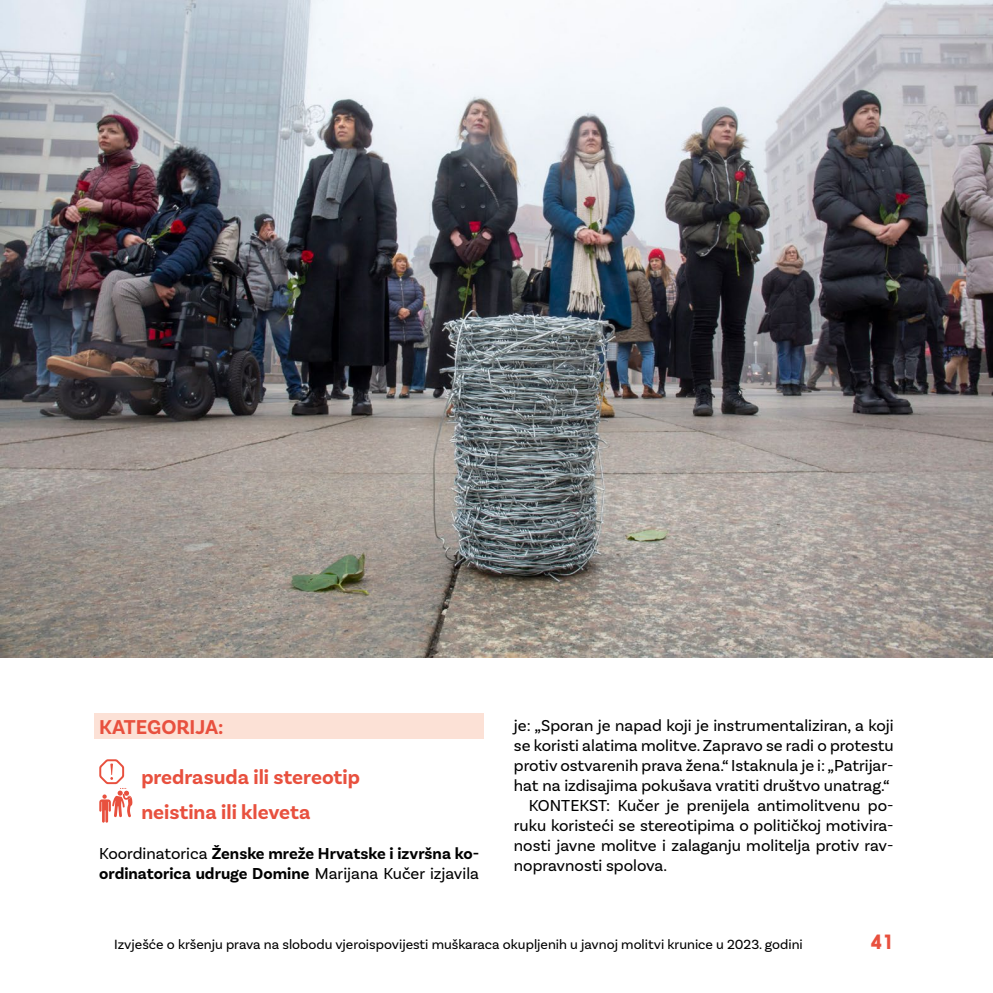
<style>
.page{position:relative;width:993px;height:993px;background:#fff}
.page>*{position:absolute;margin:0;border:0;box-sizing:border-box;transform-origin:0 0}
.t1{font:700 21px/35px "Basic Sans";color:#e8503e}
.t2{font:19.25px "Nanami Pro Regular 8";color:#e8503e}
.t3{font:16.62px "Basic Sans";color:#000}
.t4{font:700 16.62px/19.9px "Basic Sans";color:#000}
.t5{font:14px "Basic Sans";color:#000}
.s1{font-weight:400}
</style>
<div class="page">
<div style="left:94px;top:713px;width:390px;height:26px;background:#fce1d6"></div>
<svg style="left:99px;top:759px;width:33px;height:63px"></svg>
<img style="left:0;top:0;width:992px;height:657px">
<p class="t1" style="left:99px;top:709px;width:126px">KATEGORIJA:</p>
<p class="t1" style="left:141px;top:759px;width:220px">predrasuda ili stereotip neistina ili kleveta</p>
<p class="t4" style="left:99px;top:843px;width:381px"><span class="s1">Koordinatorica</span> Ženske mreže Hrvatske i izvršna ko&shy;ordinatorica udruge Domine <span class="s1">Marijana Kučer izjavila</span></p>
<p class="t3" style="left:513px;top:715px;width:381px">je: „Sporan je napad koji je instrumentaliziran, a koji</p>
<p class="t3" style="left:513px;top:735px;width:381px">se koristi alatima molitve. Zapravo se radi o protestu</p>
<p class="t3" style="left:513px;top:755px;width:381px">protiv ostvarenih prava žena.“ Istaknula je i: „Patrijar-</p>
<p class="t3" style="left:513px;top:775px;width:377px">hat na izdisajima pokušava vratiti društvo unatrag.“</p>
<p class="t3" style="left:528px;top:795px;width:366px">KONTEKST: Kučer je prenijela antimolitvenu po-</p>
<p class="t3" style="left:513px;top:815px;width:381px">ruku koristeći se stereotipima o političkoj motivira-</p>
<p class="t3" style="left:513px;top:834px;width:381px">nosti javne molitve i zalaganju molitelja protiv rav-</p>
<p class="t3" style="left:513px;top:854px;width:155px">nopravnosti spolova.</p>
<p class="t5" style="left:114px;top:935px;width:690px">Izvješće o kršenju prava na slobodu vjeroispovijesti muškaraca okupljenih u javnoj molitvi krunice u 2023. godini</p>
<p class="t2" style="left:870px;top:929px;width:25px">41</p>
</div>
